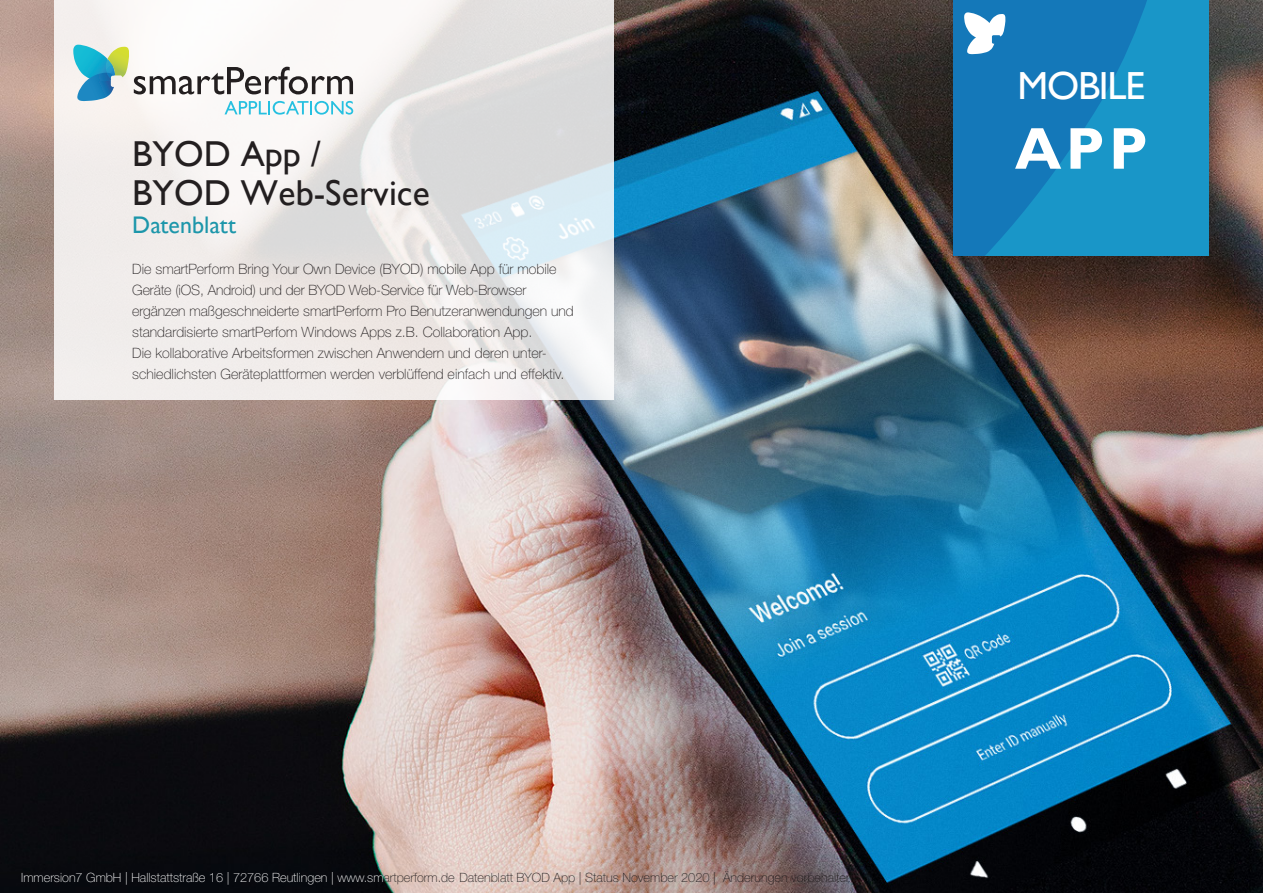
<style>
.page{position:relative;width:1263px;height:893px;background:#fff}
.page>*{position:absolute;margin:0;border:0;box-sizing:border-box;transform-origin:0 0}
.t1{font:700 59.55px "Gill Sans";color:#fff}
.t2{font:39.15px "Gill Sans";letter-spacing:-.03em;color:#fff}
.t3{font:36px/39px "Gill Sans";color:#231f20}
.t4{font:24px "Gill Sans";color:#1c96aa}
.t5{font:100 14.25px/21px "Helvetica Neue";color:#231f20}
.t6{font:100 12.75px "Helvetica Neue";color:#231f20}
.s1{color:#fff}
</style>
<div class="page">
<img style="left:0;top:0;width:1263px;height:893px">
<svg style="left:54px;top:0;width:560px;height:400px"></svg>
<svg style="left:73px;top:45px;width:280px;height:70px"></svg>
<div style="left:1170px;top:0;width:39px;height:255px;background:#1996c8"></div>
<div style="left:1170px;top:0;width:23px;height:239px;background:#1996c8"></div>
<svg style="left:954px;top:0;width:216px;height:255px;fill:#1478b9"></svg>
<svg style="left:964px;top:12px;width:42px;height:42px"></svg>
<h3 class="t3" style="left:132px;top:135px;width:299px">BYOD App /<br>BYOD Web-Service</h3>
<h3 class="t4" style="left:132px;top:211px;width:105px">Datenblatt</h3>
<p class="t5" style="left:132px;top:258px;width:443px">Die smartPerform Bring Your Own Device (BYOD) mobile App für mobile Geräte (iOS, Android) und der BYOD Web-Service für Web-Browser ergänzen maßgeschneiderte smartPerform Pro Benutzeranwendungen und standardisierte smartPerfom Windows Apps z.B. Collaboration App.<br>Die kollaborative Arbeitsformen zwischen Anwendern und deren unter&shy;schiedlichsten Geräteplattformen werden verblüffend einfach und effektiv.</p>
<h2 class="t2" style="left:1017px;top:63px;width:129px">MOBILE</h2>
<h1 class="t1" style="left:1015px;top:114px;width:134px">APP</h1>
<p class="t6" style="left:21px;top:870px;width:833px"><span class="s1">Immersion7 GmbH | Hallstattstraße 16 | 72766 Reutlingen | www.sm</span>artperform.de Datenblatt BYOD App | Status November 2020 | Änderungen vorbehalten</p>
</div>
